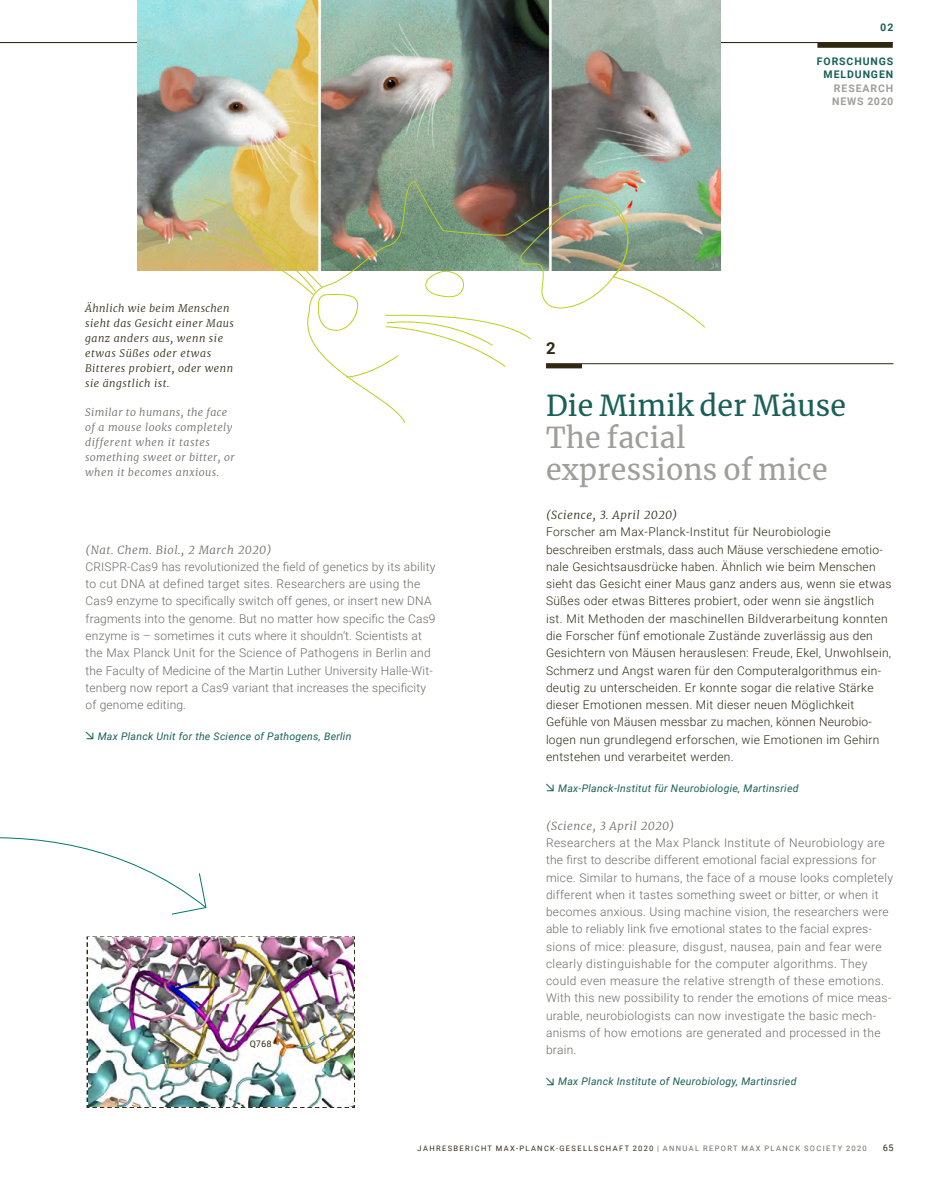
<style>
.page{position:relative;width:936px;height:1191px;background:#fff}
.page>*{position:absolute;margin:0;border:0;box-sizing:border-box;transform-origin:0 0}
._2_Artikelüberschrif{font:28.5px/32.2px "Merriweather";letter-spacing:.01em;color:#9e9e9b}
._0_Artikel_Nummer{font:700 16.5px "Roboto";color:#2f2912}
._4_Fließtext{font:300 12px/17.2px "Roboto";letter-spacing:.025em;color:#6d6a63}
._4_Fließtext-2{font:300 12px/17.2px "Roboto";letter-spacing:.025em;color:#2f2912}
._3_Artikelquelle{font:italic 300 11.25px "Merriweather";letter-spacing:.045em;color:#6d6a63}
._3_Artikelquelle-2{font:italic 300 11.25px "Merriweather";letter-spacing:.045em;color:#2f2912}
._5_MPI-Verweis{font:italic 10.5px "Roboto";letter-spacing:.025em;color:#186058}
._5_BU{font:italic 300 10.5px/15px "Merriweather";letter-spacing:.045em;color:#2f2912}
._5_BU-2{font:italic 300 10.5px/15px "Merriweather";letter-spacing:.045em;color:#6d6a63}
.t1{font:700 10.5px/13.5px "Roboto";letter-spacing:.085em;color:#186058;text-align:right}
.t2{font:700 10.5px/13.5px "Roboto";letter-spacing:.085em;color:#9e9e9b}
._4_Fließtext-3{font:9px "Roboto";letter-spacing:.04em;color:#2f2912}
.t3{font:7.5px "Roboto";letter-spacing:.185em;color:#2f2912}
.s1{font-family:"Merriweather";font-weight:300;font-size:16.2px}
.s2{color:#186058}
.s3{color:#6d6a63}
</style>
<div class="page">
<hr style="left:0;top:42px;width:892px;height:1px;background:#2f2912">
<img style="left:137px;top:0;width:583px;height:270px">
<svg style="left:0;top:837px;width:207px;height:78px"></svg>
<svg style="left:294px;top:181px;width:411px;height:242px"></svg>
<svg style="left:201px;top:198px;width:692px;height:180px"></svg>
<svg style="left:86px;top:936px;width:269px;height:172px"></svg>
<img style="left:88px;top:938px;width:265px;height:168px">
<div style="left:817px;top:43px;width:75px;height:5px;background:#2f2912"></div>
<p class="t1" style="left:880px;top:21px;width:15px">02</p>
<p class="_5_BU" style="left:85px;top:300px;width:150px">Ähnlich wie beim Menschen sieht das Gesicht einer Maus ganz anders aus, wenn sie etwas Süßes oder etwas<br>Bitteres probiert, oder wenn sie ängstlich ist.</p>
<p class="_5_BU-2" style="left:85px;top:404px;width:151px">Similar to humans, the face of a mouse looks completely different when it tastes something sweet or bitter, or when it becomes anxious.</p>
<p class="_3_Artikelquelle" style="left:86px;top:542px;width:187px">(Nat. Chem. Biol., 2 March 2020)</p>
<p class="_4_Fließtext" style="left:86px;top:557px;width:351px">CRISPR-Cas9 has revolutionized the field of genetics by its ability to cut DNA at defined target sites. Researchers are using the Cas9 enzyme to specifically switch off genes, or insert new DNA fragments into the genome. But no matter how specific the Cas9 enzyme is – sometimes it cuts where it shouldn’t. Scientists at the Max Planck Unit for the Science of Pathogens in Berlin and the Faculty of Medicine of the Martin Luther University Halle-Wit&shy;tenberg now report a Cas9 variant that increases the specificity of genome editing.</p>
<p class="_5_MPI-Verweis" style="left:84px;top:728px;width:269px"><span class="s1">↘</span> Max Planck Unit for the Science of Pathogens, Berlin</p>
<p class="_4_Fließtext-3" style="left:250px;top:1037px;width:24px">Q768</p>
<p class="t1" style="left:816px;top:54px;width:78px">FORSCHUNGS<br>MELDUNGEN</p>
<p class="t2" style="left:832px;top:81px;width:63px">RESEARCH<br>NEWS 2020</p>
<p class="_0_Artikel_Nummer" style="left:546px;top:337px;width:11px">2</p>
<p class="_2_Artikelüberschrif" style="left:546px;top:388px;width:301px"><span class="s2">Die Mimik der Mäuse<br></span>The facial expressions of mice</p>
<p class="_3_Artikelquelle-2" style="left:546px;top:507px;width:133px">(Science, 3. April 2020)</p>
<p class="_4_Fließtext-2" style="left:546px;top:523px;width:347px">Forscher am Max-Planck-Institut für Neurobiologie beschreiben erstmals, dass auch Mäuse verschiedene emotio&shy;nale Gesichtsausdrücke haben. Ähnlich wie beim Menschen sieht das Gesicht einer Maus ganz anders aus, wenn sie etwas Süßes oder etwas Bitteres probiert, oder wenn sie ängstlich ist. Mit Methoden der maschinellen Bildverarbeitung konnten die Forscher fünf emotionale Zustände zuverlässig aus den Gesichtern von Mäusen herauslesen: Freude, Ekel, Unwohlsein, Schmerz und Angst waren für den Computeralgorithmus ein&shy;deutig zu unterscheiden. Er konnte sogar die relative Stärke dieser Emotionen messen. Mit dieser neuen Möglichkeit Gefühle von Mäusen messbar zu machen, können Neurobio&shy;logen nun grundlegend erforschen, wie Emotionen im Gehirn entstehen und verarbeitet werden.</p>
<p class="_5_MPI-Verweis" style="left:544px;top:780px;width:256px"><span class="s1">↘</span> Max-Planck-Institut für Neurobiologie, Martinsried</p>
<p class="_3_Artikelquelle" style="left:546px;top:818px;width:130px">(Science, 3 April 2020)</p>
<p class="_4_Fließtext" style="left:546px;top:833px;width:348px">Researchers at the Max Planck Institute of Neurobiology are the first to describe different emotional facial expressions for mice. Similar to humans, the face of a mouse looks completely different when it tastes something sweet or bitter, or when it becomes anxious. Using machine vision, the researchers were able to reliably link five emotional states to the facial expres&shy;sions of mice: pleasure, disgust, nausea, pain and fear were clearly distinguishable for the computer algorithms. They could even measure the relative strength of these emotions.<br>With this new possibility to render the emotions of mice meas&shy;urable, neurobiologists can now investigate the basic mech&shy;anisms of how emotions are generated and processed in the brain.</p>
<p class="_5_MPI-Verweis" style="left:544px;top:1073px;width:254px"><span class="s1">↘</span> Max Planck Institute of Neurobiology, Martinsried</p>
<p class="t3" style="left:417px;top:1143px;width:450px">JAHRESBERICHT MAX-PLANCK-GESELLSCHAFT 2020 <span class="s3">| ANNUAL REPORT MAX PLANCK SOCIETY 2020</span></p>
<p class="_4_Fließtext-3" style="left:882px;top:1141px;width:12px">65</p>
</div>
